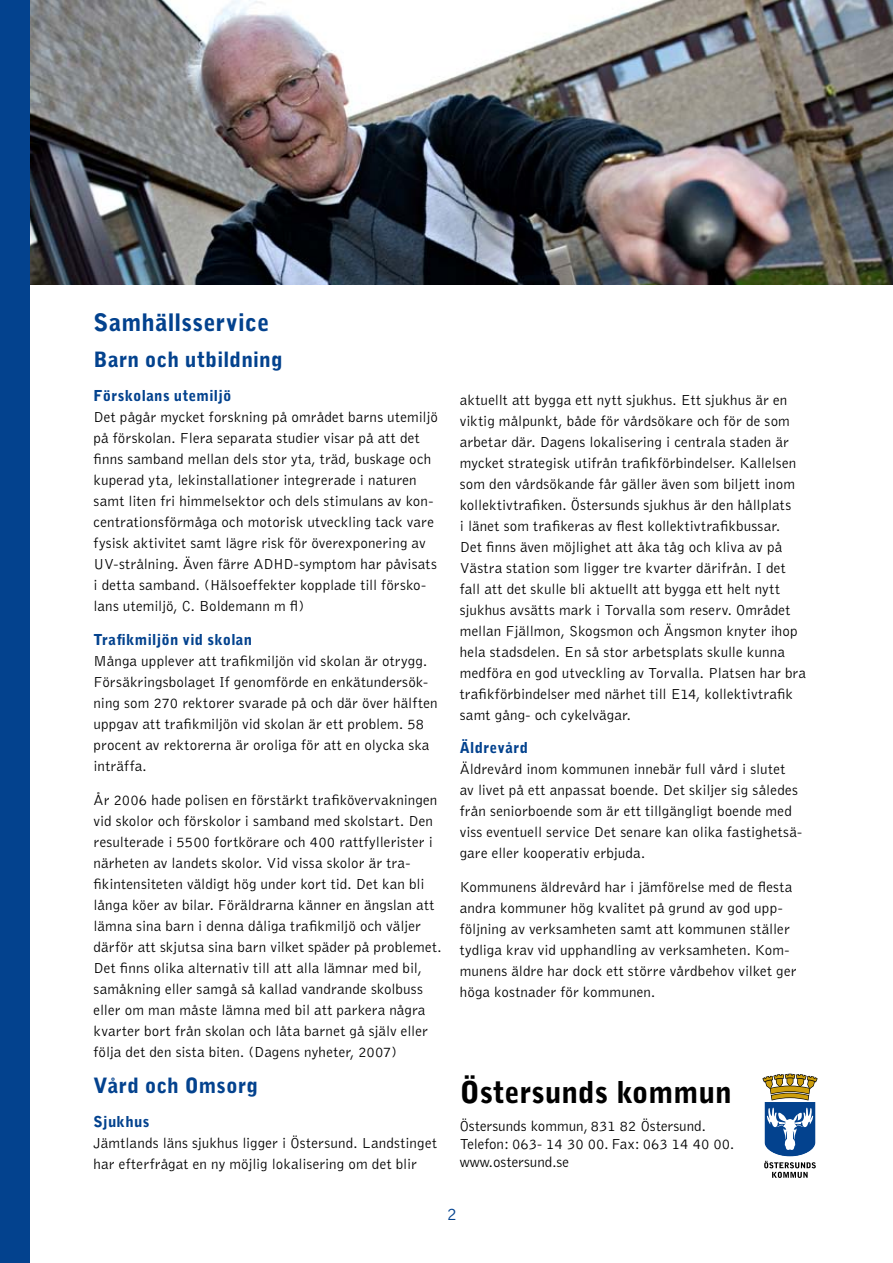
<style>
.page{position:relative;width:893px;height:1263px;background:#fff}
.page>*{position:absolute;margin:0;border:0;box-sizing:border-box;transform-origin:0 0}
.t1{font:900 30px "Bell Gothic";color:#000}
.t2{font:900 24px "Bell Gothic";letter-spacing:.015em;color:#03428e}
.t3{font:900 21px "Bell Gothic";letter-spacing:.01em;color:#03428e}
.t4{font:300 18px "Bell Gothic";color:#03428e}
.t5{font:300 15px/21px "Bell Gothic";letter-spacing:.01em;color:#000}
.t6{font:900 15px "Bell Gothic";letter-spacing:.02em;color:#03428e}
</style>
<div class="page">
<img style="left:30px;top:0;width:863px;height:285px">
<div style="left:0;top:0;width:30px;height:1263px;background:#03428e"></div>
<svg style="left:762px;top:1074px;width:56px;height:104px"></svg>
<h2 class="t2" style="left:94px;top:308px;width:178px">Samhällsservice</h2>
<h3 class="t3" style="left:94px;top:347px;width:191px">Barn och utbildning</h3>
<p class="t6" style="left:94px;top:387px;width:139px">Förskolans utemiljö</p>
<p class="t5" style="left:94px;top:407px;width:346px">Det pågår mycket forskning på området barns utemiljö på förskolan. Flera separata studier visar på att det finns samband mellan dels stor yta, träd, buskage och kuperad yta, lekinstallationer integrerade i naturen samt liten fri himmelsektor och dels stimulans av kon&shy;centrationsförmåga och motorisk utveckling tack vare fysisk aktivitet samt lägre risk för överexponering av UV-strålning. Även färre ADHD-symptom har påvisats i detta samband. (Hälsoeffekter kopplade till försko&shy;lans utemiljö, C. Boldemann m fl)</p>
<p class="t6" style="left:94px;top:631px;width:160px">Trafikmiljön vid skolan</p>
<p class="t5" style="left:94px;top:651px;width:346px">Många upplever att trafikmiljön vid skolan är otrygg.<br>Försäkringsbolaget If genomförde en enkätundersök&shy;ning som 270 rektorer svarade på och där över hälften uppgav att trafikmiljön vid skolan är ett problem. 58 procent av rektorerna är oroliga för att en olycka ska inträffa.</p>
<p class="t5" style="left:94px;top:789px;width:350px">År 2006 hade polisen en förstärkt trafikövervakningen vid skolor och förskolor i samband med skolstart. Den resulterade i 5500 fortkörare och 400 rattfyllerister i närheten av landets skolor. Vid vissa skolor är tra&shy;fikintensiteten väldigt hög under kort tid. Det kan bli långa köer av bilar. Föräldrarna känner en ängslan att lämna sina barn i denna dåliga trafikmiljö och väljer därför att skjutsa sina barn vilket späder på problemet.<br>Det finns olika alternativ till att alla lämnar med bil, samåkning eller samgå så kallad vandrande skolbuss eller om man måste lämna med bil att parkera några kvarter bort från skolan och låta barnet gå själv eller följa det den sista biten. (Dagens nyheter, 2007)</p>
<h3 class="t3" style="left:94px;top:1074px;width:166px">Vård och Omsorg</h3>
<p class="t6" style="left:94px;top:1113px;width:57px">Sjukhus</p>
<p class="t5" style="left:94px;top:1133px;width:345px">Jämtlands läns sjukhus ligger i Östersund. Landstinget har efterfrågat en ny möjlig lokalisering om det blir</p>
<p class="t5" style="left:460px;top:389px;width:348px">aktuellt att bygga ett nytt sjukhus. Ett sjukhus är en viktig målpunkt, både för vårdsökare och för de som arbetar där. Dagens lokalisering i centrala staden är mycket strategisk utifrån trafikförbindelser. Kallelsen som den vårdsökande får gäller även som biljett inom kollektivtrafiken. Östersunds sjukhus är den hållplats<br>i länet som trafikeras av flest kollektivtrafikbussar.<br>Det finns även möjlighet att åka tåg och kliva av på Västra station som ligger tre kvarter därifrån. I det fall att det skulle bli aktuellt att bygga ett helt nytt sjukhus avsätts mark i Torvalla som reserv. Området mellan Fjällmon, Skogsmon och Ängsmon knyter ihop hela stadsdelen. En så stor arbetsplats skulle kunna medföra en god utveckling av Torvalla. Platsen har bra trafikförbindelser med närhet till E14, kollektivtrafik samt gång- och cykelvägar.</p>
<p class="t6" style="left:460px;top:739px;width:70px">Äldrevård</p>
<p class="t5" style="left:460px;top:759px;width:344px">Äldrevård inom kommunen innebär full vård i slutet av livet på ett anpassat boende. Det skiljer sig således från seniorboende som är ett tillgängligt boende med viss eventuell service Det senare kan olika fastighetsä&shy;gare eller kooperativ erbjuda.</p>
<p class="t5" style="left:460px;top:877px;width:338px">Kommunens äldrevård har i jämförelse med de flesta andra kommuner hög kvalitet på grund av god upp&shy;följning av verksamheten samt att kommunen ställer tydliga krav vid upphandling av verksamheten. Kom&shy;munens äldre har dock ett större vårdbehov vilket ger höga kostnader för kommunen.</p>
<h1 class="t1" style="left:460px;top:1075px;width:274px">Östersunds kommun</h1>
<p class="t5" style="left:460px;top:1117px;width:276px;line-height:18px">Östersunds kommun, 831 82 Östersund.<br>Telefon: 063- 14 30 00. Fax: 063 14 40 00. www.ostersund.se</p>
<p class="t4" style="left:447px;top:1204px;width:12px">2</p>
</div>
